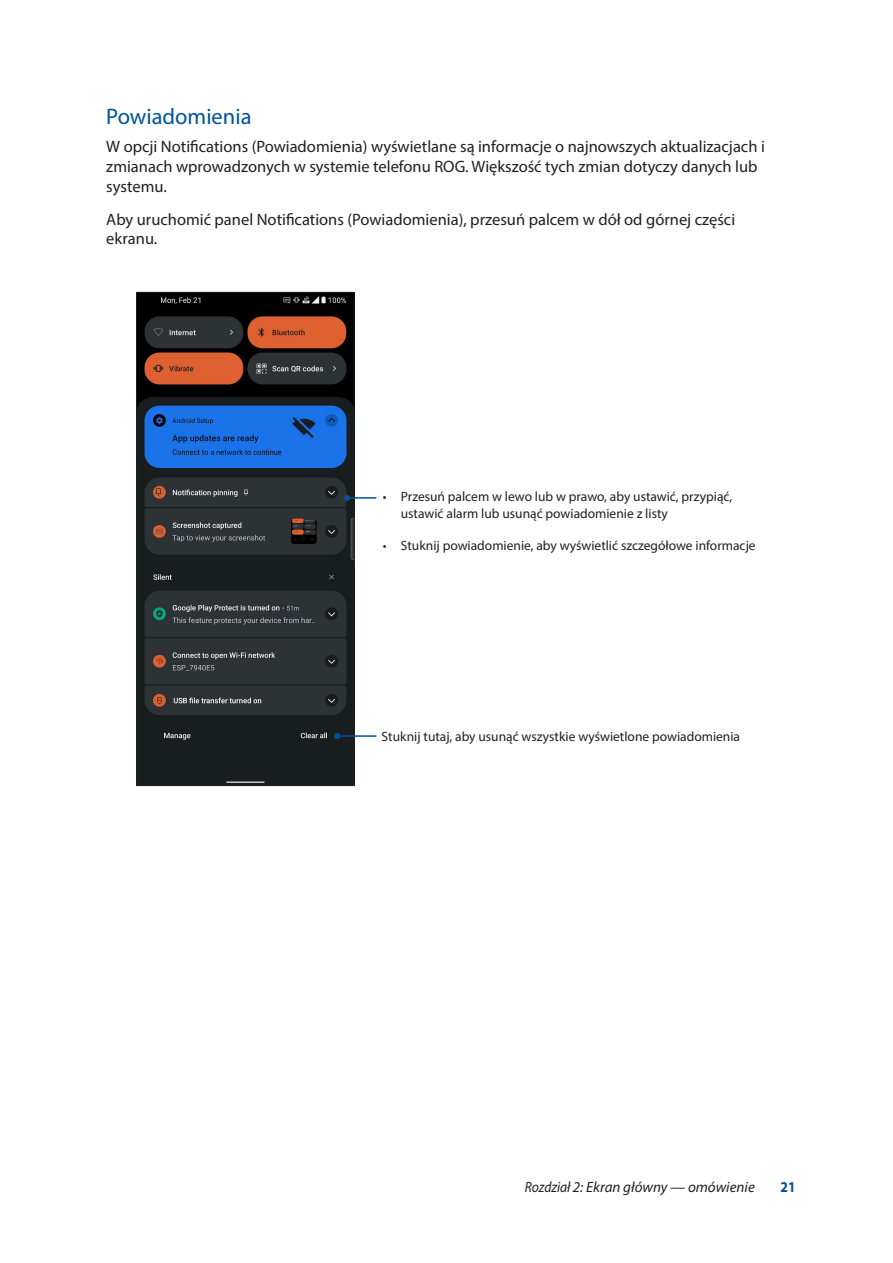
<style>
.page{position:relative;width:893px;height:1263px;background:#fff}
.page>*{position:absolute;margin:0;border:0;box-sizing:border-box;transform-origin:0 0}
.t1{font:22.5px "Myriad Pro";color:#01529a}
.t2{font:16.5px/19.8px "Myriad Pro";color:#231f20}
.t3{font:italic 15px "Myriad Pro";color:#231f20;scale:.9 1}
.t4{font:700 15px "Myriad Pro";color:#01529a;scale:.9 1}
.t5{font:13.5px/16.2px "Myriad Pro";color:#231f20}
</style>
<div class="page">
<img style="left:138px;top:294px;width:214px;height:490px">
<div style="left:136px;top:292px;width:218px;height:494px;border:1px solid #231f20"></div>
<hr style="left:337px;top:735px;width:39px;height:2px;background:#01529a">
<svg style="left:334px;top:733px;width:6px;height:6px"></svg>
<hr style="left:347px;top:497px;width:29px;height:2px;background:#01529a">
<svg style="left:344px;top:495px;width:6px;height:6px"></svg>
<h1 class="t1" style="left:106px;top:103px;width:147px">Powiadomienia</h1>
<p class="t2" style="left:106px;top:137px;width:660px">W opcji Notifications (Powiadomienia) wyświetlane są informacje o najnowszych aktualizacjach i zmianach wprowadzonych w systemie telefonu ROG. Większość tych zmian dotyczy danych lub systemu.</p>
<p class="t2" style="left:106px;top:209px;width:630px">Aby uruchomić panel Notifications (Powiadomienia), przesuń palcem w dół od górnej części ekranu.</p>
<p class="t5" style="left:401px;top:488px;width:333px;text-indent:-18px">• Przesuń palcem w lewo lub w prawo, aby ustawić, przypiąć, ustawić alarm lub usunąć powiadomienie z listy</p>
<p class="t5" style="left:383px;top:537px;width:374px">• Stuknij powiadomienie, aby wyświetlić szczegółowe informacje</p>
<p class="t5" style="left:382px;top:728px;width:360px">Stuknij tutaj, aby usunąć wszystkie wyświetlone powiadomienia</p>
<p class="t3" style="left:525px;top:1178px;width:257px">Rozdział 2: Ekran główny — omówienie</p>
<p class="t4" style="left:781px;top:1177px;width:18px">21</p>
</div>
